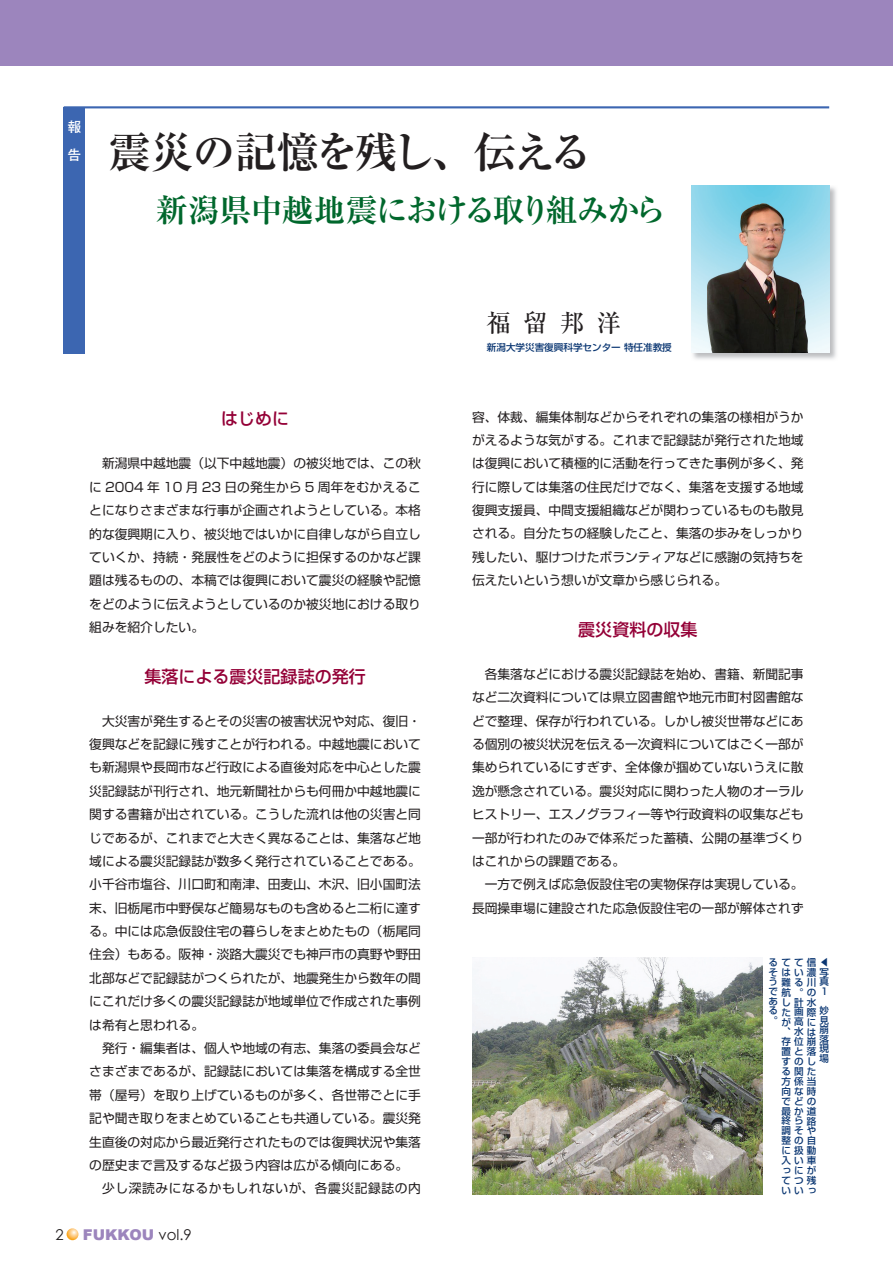
<style>
.page{position:relative;width:893px;height:1263px;background:#fff}
.page>*{position:absolute;margin:0;border:0;box-sizing:border-box;transform-origin:0 0}
.t1{font:700 42.45px "Ryumin Pro";letter-spacing:-.065em;color:#231f20}
.t2{font:700 31.95px "Ryumin Pro";letter-spacing:-.045em;color:#00672c}
.t3{font:500 24.45px "Ryumin Pro";color:#231f20}
.t4{font:500 16.95px "Shin Go Pro";color:#940137}
.t5{font:900 14.85px "Arial";color:#9c85bd}
.t6{font:14.85px "Century Gothic";color:#231f20}
.t7{font:700 13.8px/27.6px "Futo Go B101 Pro";color:#fff}
.t8{font:12.75px/23.4px "Shin Go Pro";color:#231f20;text-align:justify}
.t9{font:12.75px "Shin Go Pro";letter-spacing:.045em;color:#231f20}
.t10{font:500 9.6px/9.9px "Shin Go Pro";color:#0a3672;text-align:justify}
.s1{font-family:"Century Gothic";font-weight:400;color:#231f20}
</style>
<div class="page">
<div style="left:0;top:0;width:893px;height:66px;background:#9c85bd"></div>
<svg style="left:67px;top:1228px;width:11px;height:12px"></svg>
<div style="left:64px;top:107px;width:21px;height:246px;background:#3c66b1"></div>
<hr style="left:64px;top:106px;width:765px;height:2px;background:#3c66b1">
<img style="left:472px;top:958px;width:290px;height:237px">
<img style="left:691px;top:185px;width:145px;height:174px">
<img style="left:691px;top:185px;width:138px;height:167px">
<p class="t7" style="left:68px;top:111px;width:15px">報告</p>
<h1 class="t1" style="left:108px;top:118px;width:485px">震災の記憶を残し、伝える</h1>
<h2 class="t2" style="left:156px;top:185px;width:512px">新潟県中越地震における取り組みから</h2>
<h3 class="t4" style="left:221px;top:405px;width:70px">はじめに</h3>
<p class="t8" style="left:89px;top:450px;width:333px;text-indent:13px">新潟県中越地震（以下中越地震）の被災地では、この秋に 2004 年 10 月 23 日の発生から 5 周年をむかえることになりさまざまな行事が企画されようとしている。本格的な復興期に入り、被災地ではいかに自律しながら自立していくか、持続・発展性をどのように担保するのかなど課題は残るものの、本稿では復興において震災の経験や記憶をどのように伝えようとしているのか被災地における取り組みを紹介したい。</p>
<h3 class="t4" style="left:145px;top:662px;width:223px">集落による震災記録誌の発行</h3>
<p class="t8" style="left:89px;top:707px;width:333px;text-indent:13px">大災害が発生するとその災害の被害状況や対応、復旧・復興などを記録に残すことが行われる。中越地震においても新潟県や長岡市など行政による直後対応を中心とした震災記録誌が刊行され、地元新聞社からも何冊か中越地震に関する書籍が出されている。こうした流れは他の災害と同じであるが、これまでと大きく異なることは、集落など地域による震災記録誌が数多く発行されていることである。小千谷市塩谷、川口町和南津、田麦山、木沢、旧小国町法末、旧栃尾市中野俣など簡易なものも含めると二桁に達する。中には応急仮設住宅の暮らしをまとめたもの（栃尾同住会）もある。阪神・淡路大震災でも神戸市の真野や野田北部などで記録誌がつくられたが、地震発生から数年の間にこれだけ多くの震災記録誌が地域単位で作成された事例は希有と思われる。</p>
<p class="t8" style="left:89px;top:1035px;width:333px;text-indent:13px">発行・編集者は、個人や地域の有志、集落の委員会などさまざまであるが、記録誌においては集落を構成する全世帯（屋号）を取り上げているものが多く、各世帯ごとに手記や聞き取りをまとめていることも共通している。震災発生直後の対応から最近発行されたものでは復興状況や集落の歴史まで言及するなど扱う内容は広がる傾向にある。</p>
<p class="t9" style="left:102px;top:1178px;width:320px">少し深読みになるかもしれないが、各震災記録誌の内</p>
<p class="t6" style="left:56px;top:1225px;width:10px">2</p>
<p class="t5" style="left:83px;top:1223px;width:110px">FUKKOU <span class="s1">vol.9</span></p>
<h3 class="t3" style="left:487px;top:304px;width:136px">福留邦洋</h3>
<p class="t10" style="left:487px;top:341px;width:186px">新潟大学災害復興科学センター 特任准教授</p>
<p class="t8" style="left:472px;top:403px;width:333px">容、体裁、編集体制などからそれぞれの集落の様相がうかがえるような気がする。これまで記録誌が発行された地域は復興において積極的に活動を行ってきた事例が多く、発行に際しては集落の住民だけでなく、集落を支援する地域復興支援員、中間支援組織などが関わっているものも散見される。自分たちの経験したこと、集落の歩みをしっかり残したい、駆けつけたボランティアなどに感謝の気持ちを伝えたいという想いが文章から感じられる。</p>
<h3 class="t4" style="left:578px;top:615px;width:121px">震災資料の収集</h3>
<p class="t8" style="left:472px;top:661px;width:333px;text-indent:13px">各集落などにおける震災記録誌を始め、書籍、新聞記事など二次資料については県立図書館や地元市町村図書館などで整理、保存が行われている。しかし被災世帯などにある個別の被災状況を伝える一次資料についてはごく一部が集められているにすぎず、全体像が掴めていないうえに散逸が懸念されている。震災対応に関わった人物のオーラルヒストリー、エスノグラフィー等や行政資料の収集なども一部が行われたのみで体系だった蓄積、公開の基準づくりはこれからの課題である。</p>
<p class="t8" style="left:472px;top:871px;width:333px;text-align:right">一方で例えば応急仮設住宅の実物保存は実現している。長岡操車場に建設された応急仮設住宅の一部が解体されず</p>
<p class="t10" style="left:769px;top:952px;width:49px;line-height:19.2px">るてて信う</p>
<p class="t10" style="left:769px;top:985px;width:10px">である。</p>
<p class="t10" style="left:781px;top:986px;width:36px">航。のし計水た画際が高に、水は存位崩置と落すのしる関た方係当向な時でどの最か道終ら路調そや整の自に扱動入い車っにがてつ残いいっ</p>
<p class="t10" style="left:818px;top:967px;width:11px;rotate:-90deg">▲</p>
<p class="t10" style="left:769px;top:966px;width:62px;text-align:right">そはい濃写難る川真</p>
<p class="t10" style="left:820px;top:980px;width:11px;line-height:19.2px">1妙</p>
<p class="t10" style="left:820px;top:1014px;width:11px">見崩落現場</p>
</div>
